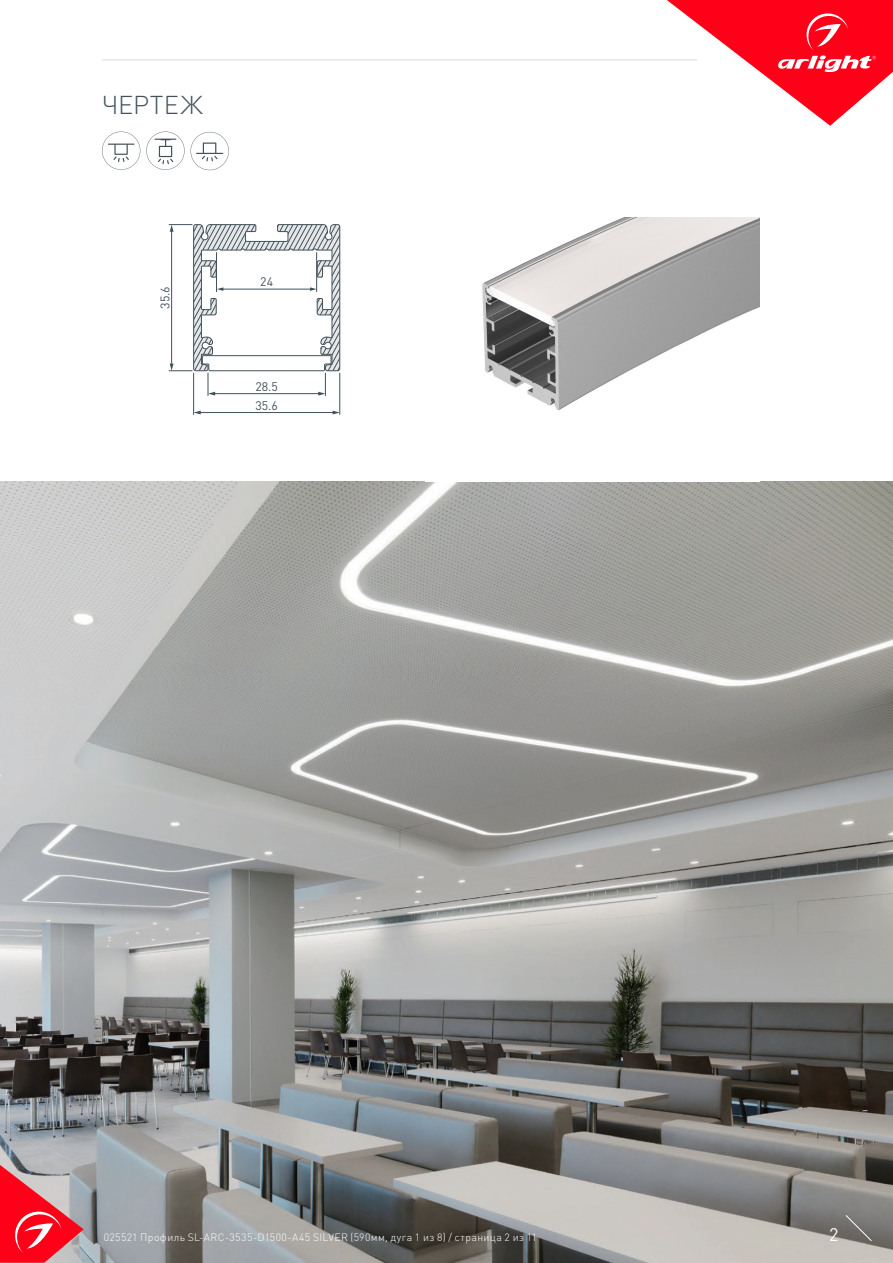
<style>
.page{position:relative;width:893px;height:1263px;background:#fff}
.page>*{position:absolute;margin:0;border:0;box-sizing:border-box;transform-origin:0 0}
.t1{font:300 25.5px "DIN Pro";letter-spacing:.01em;color:#425159}
.t2{font:18px "DIN Pro";color:#fff}
.t3{font:12.3px "DIN Pro";color:#425159}
.t4{font:300 10.5px "DIN Pro";letter-spacing:.04em;color:#fff}
</style>
<div class="page">
<img style="left:0;top:481px;width:893px;height:782px">
<svg style="left:0;top:1165px;width:84px;height:98px;background:#e15765"></svg>
<svg style="left:845px;top:1215px;width:27px;height:26px"></svg>
<svg style="left:667px;top:0;width:226px;height:126px"></svg>
<hr style="left:102px;top:60px;width:595px;height:1px;background:#dcdddf">
<img style="left:482px;top:217px;width:278px;height:194px">
<hr style="left:339px;top:373px;width:1px;height:42px;background:#425159">
<hr style="left:193px;top:373px;width:1px;height:42px;background:#425159">
<hr style="left:199px;top:412px;width:135px;height:1px;background:#425159">
<svg style="left:333px;top:411px;width:7px;height:3px"></svg>
<svg style="left:194px;top:411px;width:7px;height:3px"></svg>
<svg style="left:169px;top:224px;width:172px;height:172px"></svg>
<hr style="left:316px;top:252px;width:1px;height:40px;background:#425159">
<hr style="left:216px;top:252px;width:1px;height:40px;background:#425159">
<svg style="left:102px;top:132px;width:38px;height:38px"></svg>
<svg style="left:146px;top:132px;width:39px;height:38px"></svg>
<svg style="left:191px;top:132px;width:38px;height:38px"></svg>
<p class="t1" style="left:102px;top:87px;width:102px">ЧЕРТЕЖ</p>
<p class="t3" style="left:157px;top:309px;width:24px;rotate:-90deg">35.6</p>
<p class="t3" style="left:260px;top:273px;width:14px">24</p>
<p class="t3" style="left:255px;top:378px;width:24px">28.5</p>
<p class="t3" style="left:255px;top:397px;width:24px">35.6</p>
<p class="t4" style="left:104px;top:1230px;width:435px">025521 Профиль SL-ARC-3535-D1500-A45 SILVER (590мм, дуга 1 из 8) / страница 2 из 11</p>
<p class="t2" style="left:829px;top:1222px;width:11px">2</p>
</div>
